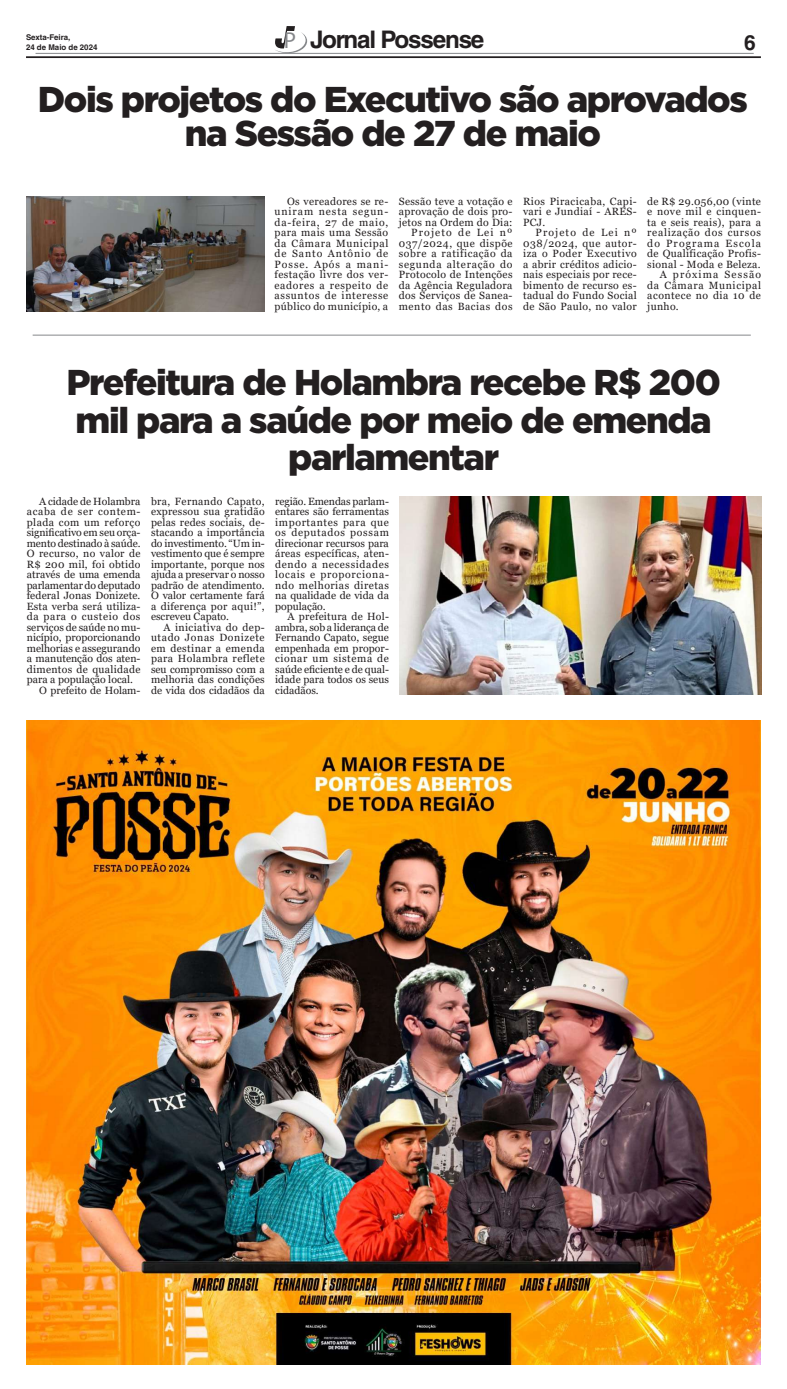
<style>
.page{position:relative;width:787px;height:1389px;background:#fff}
.page>*{position:absolute;margin:0;border:0;box-sizing:border-box;transform-origin:0 0}
.t1{font:900 35.88px/37.6px "Gotham";letter-spacing:-.04em;color:#231f20;text-align:center}
.t2{font:700 24.24px "Helvetica LT Std";letter-spacing:-.05em;color:#231f20}
.t3{font:700 21px "Helvetica LT Std";color:#231f20}
.t4{font:10.5px/10.5px "Georgia";letter-spacing:.03em;color:#231f20;text-align:justify}
.t5{font:10.5px "Georgia";color:#231f20}
.t6{font:10.5px "Georgia";letter-spacing:-.01em;color:#231f20}
.t7{font:10.5px "Georgia";letter-spacing:.06em;color:#231f20}
.t8{font:10.5px "Georgia";letter-spacing:-.015em;color:#231f20}
.t9{font:10.5px "Georgia";letter-spacing:.01em;color:#231f20}
.t10{font:10.5px "Georgia";letter-spacing:.065em;color:#231f20}
.t11{font:10.5px "Georgia";letter-spacing:.055em;color:#231f20}
.t12{font:10.5px "Georgia";letter-spacing:.1em;color:#231f20}
.t13{font:10.5px "Georgia";letter-spacing:.105em;color:#231f20}
.t14{font:700 7.88px/9.5px "Helvetica LT Std";color:#231f20}
.s1{font-family:"Myriad Pro";font-weight:400;font-size:23.01px;color:#86888b}
</style>
<div class="page">
<hr style="left:26px;top:56px;width:734px;height:2px;background:#231f20">
<svg style="left:274px;top:26px;width:33px;height:27px"></svg>
<hr style="left:36px;top:53px;width:717px;height:1px;background:#86888b">
<hr style="left:33px;top:335px;width:717px;height:1px;background:#86888b">
<img style="left:26px;top:197px;width:238px;height:115px">
<img style="left:26px;top:721px;width:734px;height:643px">
<img style="left:399px;top:497px;width:361px;height:197px">
<p class="t14" style="left:26px;top:33px;width:73px">Sexta-Feira,<br>24 de Maio de 2024</p>
<h2 class="t2" style="left:283px;top:25px;width:202px"><span class="s1">P</span> Jornal Possense</h2>
<h3 class="t3" style="left:743px;top:30px;width:13px">6</h3>
<h1 class="t1" style="left:38px;top:81px;width:711px;line-height:34.1px">Dois projetos do Executivo são aprovados na Sessão de 27 de maio</h1>
<p class="t4" style="left:274px;top:196px;width:115px;text-indent:12px">Os vereadores se re&shy;uniram nesta segun&shy;da-feira, 27 de maio, para mais uma Sessão da Câmara Municipal de Santo Antônio de Posse. Após a mani&shy;festação livre dos ver&shy;eadores a respeito de assuntos de interesse público do município, a</p>
<p class="t4" style="left:398px;top:196px;width:115px;text-align:right">Sessão teve a votação e aprovação de dois pro&shy;jetos na Ordem do Dia:<br>Projeto de Lei nº<br>037/2024, que dispõe sobre a ratificação da segunda alteração do<br>Protocolo de Intenções da Agência Reguladora dos Serviços de Sanea&shy;mento das Bacias dos</p>
<p class="t4" style="left:523px;top:196px;width:115px">Rios Piracicaba, Capi&shy;vari e Jundiaí - ARES-PCJ.</p>
<p class="t4" style="left:523px;top:227px;width:115px;text-indent:12px">Projeto de Lei nº 038/2024, que autor&shy;iza o Poder Executivo a abrir créditos adicio&shy;nais especiais por rece&shy;bimento de recurso es&shy;tadual do Fundo Social de São Paulo, no valor</p>
<p class="t4" style="left:647px;top:196px;width:115px">de R$ 29.056,00 (vinte</p>
<p class="t4" style="left:647px;top:206px;width:115px">e nove mil e cinquen-</p>
<p class="t4" style="left:647px;top:217px;width:115px">ta e seis reais), para a</p>
<p class="t10" style="left:647px;top:226px;width:115px">realização dos cursos</p>
<p class="t12" style="left:647px;top:237px;width:115px">do Programa Escola</p>
<p class="t4" style="left:647px;top:248px;width:115px">de Qualificação Profis-</p>
<p class="t4" style="left:647px;top:259px;width:115px">sional - Moda e Beleza.</p>
<p class="t13" style="left:659px;top:268px;width:103px">A próxima Sessão</p>
<p class="t7" style="left:647px;top:279px;width:115px">da Câmara Municipal</p>
<p class="t4" style="left:647px;top:290px;width:115px">acontece no dia 10 de</p>
<p class="t4" style="left:647px;top:301px;width:33px">junho.</p>
<h1 class="t1" style="left:66px;top:363px;width:655px">Prefeitura de Holambra recebe R$ 200 mil para a saúde por meio de emenda parlamentar</h1>
<p class="t5" style="left:39px;top:495px;width:103px">A cidade de Holambra</p>
<p class="t7" style="left:27px;top:505px;width:115px">acaba de ser contem-</p>
<p class="t4" style="left:27px;top:517px;width:115px">plada com um reforço</p>
<p class="t6" style="left:27px;top:526px;width:115px">significativo em seu orça-</p>
<p class="t6" style="left:27px;top:537px;width:115px">mento destinado à saúde.</p>
<p class="t4" style="left:27px;top:549px;width:115px">O recurso, no valor de</p>
<p class="t4" style="left:27px;top:559px;width:115px">R$ 200 mil, foi obtido</p>
<p class="t5" style="left:27px;top:568px;width:115px">através de uma emenda</p>
<p class="t8" style="left:27px;top:579px;width:115px">parlamentar do deputado</p>
<p class="t9" style="left:27px;top:589px;width:115px">federal Jonas Donizete.</p>
<p class="t4" style="left:27px;top:601px;width:115px">Esta verba será utiliza-</p>
<p class="t11" style="left:27px;top:610px;width:115px">da para o custeio dos</p>
<p class="t5" style="left:27px;top:621px;width:115px">serviços de saúde no mu-</p>
<p class="t5" style="left:27px;top:631px;width:115px">nicípio, proporcionando</p>
<p class="t5" style="left:27px;top:642px;width:115px">melhorias e assegurando</p>
<p class="t5" style="left:27px;top:652px;width:115px">a manutenção dos aten-</p>
<p class="t4" style="left:27px;top:664px;width:115px">dimentos de qualidade</p>
<p class="t5" style="left:27px;top:673px;width:108px">para a população local.</p>
<p class="t5" style="left:39px;top:684px;width:103px">O prefeito de Holam-</p>
<p class="t4" style="left:151px;top:496px;width:115px">bra, Fernando Capato, expressou sua gratidão pelas redes sociais, de&shy;stacando a importância do investimento. “Um in&shy;vestimento que é sempre importante, porque nos ajuda a preservar o nosso padrão de atendimento.<br>O valor certamente fará a diferença por aqui!”, escreveu Capato.</p>
<p class="t4" style="left:151px;top:622px;width:115px;text-indent:12px">A iniciativa do dep&shy;utado Jonas Donizete em destinar a emenda para Holambra reflete seu compromisso com a melhoria das condições de vida dos cidadãos da</p>
<p class="t4" style="left:275px;top:496px;width:115px">região. Emendas parlam&shy;entares são ferramentas importantes para que os deputados possam direcionar recursos para áreas específicas, aten&shy;dendo a necessidades locais e proporciona&shy;ndo melhorias diretas na qualidade de vida da população.</p>
<p class="t4" style="left:275px;top:612px;width:115px;text-indent:12px">A prefeitura de Hol&shy;ambra, sob a liderança de Fernando Capato, segue empenhada em propor&shy;cionar um sistema de saúde eficiente e de qual&shy;idade para todos os seus cidadãos.</p>
</div>
